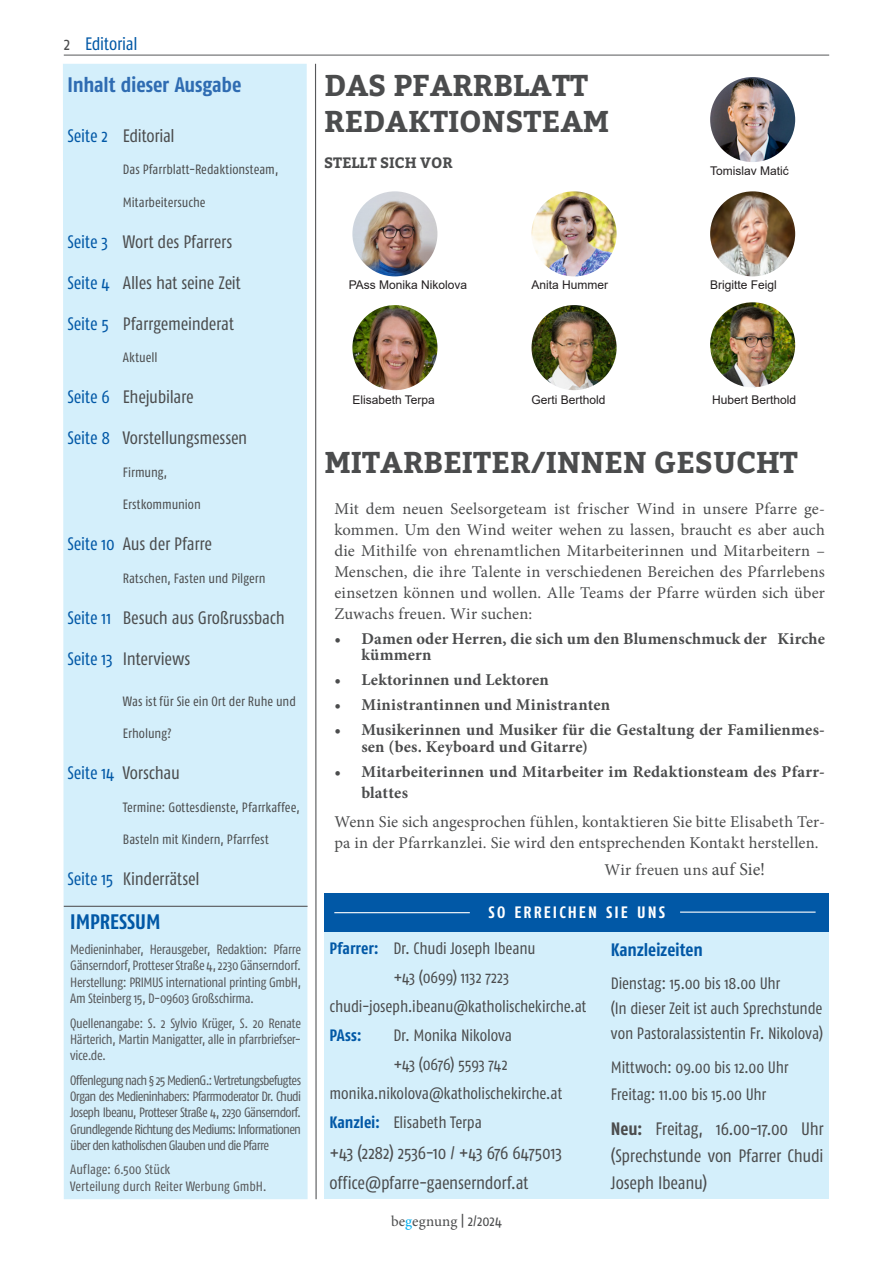
<style>
.page{position:relative;width:893px;height:1263px;background:#fff}
.page>*{position:absolute;margin:0;border:0;box-sizing:border-box;transform-origin:0 0}
.Hauptüberschrift{font:700 30px "Bitter";color:#4b4c4d}
.Zwischenüberschrift{font:700 21px "Fago Co";letter-spacing:-.01em;color:#2f6cb2}
.Fließtext_Fago{font:700 21px "Fago Co";color:#0158a6}
.Fließtext_Fago-2{font:18px/26.8px "Fago Co";letter-spacing:-.01em;color:#4b4c4d}
.t1{font:700 18px "Fago Co";letter-spacing:-.01em;color:#0158a6}
.t2{font:18px "Fago Co";letter-spacing:-.01em;color:#0158a6}
.t3{font:16.5px/21px "Minion Pro";letter-spacing:.01em;color:#4b4c4d;text-align:justify}
.t4{font:16.5px/25px "Fago Co";letter-spacing:-.01em;color:#4b4c4d}
.t5{font:700 16.5px/16.5px "Minion Pro";letter-spacing:.015em;color:#4b4c4d}
.t6{font:700 16.5px "Fago Co";letter-spacing:.125em;color:#fff}
.t7{font:700 16.5px "Fago Co";color:#0158a6}
.t8{font:15px "Minion Pro";letter-spacing:.005em;color:#4b4c4d}
.Hauptüberschrift-2{font:700 15px "Bitter";color:#4b4c4d}
.Fließtext_Fago-3{font:13.5px/16.2px "Fago Co";letter-spacing:-.025em;color:#57585a;text-align:justify}
.Fließtext_Fago-4{font:13.5px "Fago Co";color:#4b4c4d}
.Fließtext_Fago-5{font:13.5px/16.2px "Fago Co";color:#57585a}
.Lesetext{font:12px "Arial";color:#231f20}
.s1{color:#0158a6}
.s2{font-size:18px}
.s3{font-weight:700;color:#0158a6}
.s4{color:#00aeef}
.s5{font-family:"Fago Co"}
.s6{font-weight:700}
</style>
<div class="page">
<hr style="left:64px;top:55px;width:765px;height:1px;background:#57585a">
<svg style="left:315px;top:63px;width:2px;height:1137px;background:#9fa0a1"></svg>
<div style="left:63px;top:64px;width:245px;height:1135px;background:#d4effb"></div>
<div style="left:325px;top:931px;width:504px;height:268px;background:#d4effb"></div>
<div style="left:325px;top:893px;width:504px;height:38px;background:#0158a6"></div>
<hr style="left:334px;top:912px;width:136px;height:1px;background:#fff">
<hr style="left:64px;top:906px;width:244px;height:1px;background:#57585a">
<hr style="left:680px;top:911px;width:136px;height:2px;background:#fff">
<img style="left:531px;top:191px;width:86px;height:85px;border-radius:43px">
<img style="left:352px;top:305px;width:85px;height:85px;border-radius:43px">
<img style="left:710px;top:302px;width:85px;height:85px;border-radius:43px">
<img style="left:531px;top:305px;width:86px;height:85px;border-radius:43px">
<img style="left:352px;top:191px;width:85px;height:85px;border-radius:43px">
<img style="left:710px;top:191px;width:85px;height:85px;border-radius:43px">
<img style="left:710px;top:77px;width:85px;height:85px;border-radius:43px">
<h3 class="Fließtext_Fago-2" style="left:64px;top:30px;width:8px">2</h3>
<p class="t2" style="left:85px;top:34px;width:54px">Editorial</p>
<p class="Zwischenüberschrift" style="left:68px;top:73px;width:175px">Inhalt dieser Ausgabe</p>
<p class="Fließtext_Fago-2" style="left:68px;top:122px;width:109px"><span class="s1">Seite 2</span> Editorial</p>
<p class="Fließtext_Fago-4" style="left:123px;top:162px;width:157px">Das Pfarrblatt-Redaktionsteam,</p>
<p class="Fließtext_Fago-4" style="left:123px;top:194px;width:84px">Mitarbeitersuche</p>
<p class="Fließtext_Fago-2" style="left:68px;top:228px;width:166px"><span class="s1">Seite 3</span> Wort des Pfarrers</p>
<p class="Fließtext_Fago-2" style="left:68px;top:269px;width:175px"><span class="s1">Seite 4</span> Alles hat seine Zeit</p>
<p class="Fließtext_Fago-2" style="left:68px;top:310px;width:168px"><span class="s1">Seite 5</span> Pfarrgemeinderat</p>
<p class="Fließtext_Fago-4" style="left:123px;top:350px;width:36px">Aktuell</p>
<p class="Fließtext_Fago-2" style="left:68px;top:383px;width:128px"><span class="s1">Seite 6</span> Ehejubilare</p>
<p class="Fließtext_Fago-2" style="left:68px;top:424px;width:181px"><span class="s1">Seite 8</span> Vorstellungsmessen</p>
<p class="Fließtext_Fago-4" style="left:123px;top:464px;width:46px">Firmung,</p>
<p class="Fließtext_Fago-4" style="left:123px;top:497px;width:80px">Erstkommunion</p>
<p class="Fließtext_Fago-2" style="left:68px;top:530px;width:146px"><span class="s1">Seite 10</span> Aus der Pfarre</p>
<p class="Fließtext_Fago-4" style="left:123px;top:570px;width:144px">Ratschen, Fasten und Pilgern</p>
<p class="Fließtext_Fago-2" style="left:68px;top:604px;width:219px"><span class="s1">Seite 11</span> Besuch aus Großrussbach</p>
<p class="Fließtext_Fago-2" style="left:68px;top:645px;width:124px"><span class="s1">Seite 13</span> Interviews</p>
<p class="Fließtext_Fago-4" style="left:123px;top:693px;width:175px">Was ist für Sie ein Ort der Ruhe und</p>
<p class="Fließtext_Fago-4" style="left:123px;top:726px;width:50px">Erholung?</p>
<p class="Fließtext_Fago-2" style="left:68px;top:759px;width:114px"><span class="s1">Seite 14</span> Vorschau</p>
<p class="Fließtext_Fago-4" style="left:123px;top:799px;width:178px">Termine: Gottesdienste, Pfarrkaffee,</p>
<p class="Fließtext_Fago-4" style="left:123px;top:832px;width:147px">Basteln mit Kindern, Pfarrfest</p>
<p class="Fließtext_Fago-2" style="left:68px;top:865px;width:133px"><span class="s1">Seite 15</span> Kinderrätsel</p>
<p class="Fließtext_Fago" style="left:70px;top:910px;width:92px">IMPRESSUM</p>
<p class="Fließtext_Fago-3" style="left:70px;top:941px;width:232px">Medieninhaber, Herausgeber, Redaktion: Pfarre Gänserndorf, Protteser Straße 4, 2230 Gänserndorf.<br>Herstellung: PRIMUS international printing GmbH, Am Steinberg 15, D-09603 Großschirma.</p>
<p class="Fließtext_Fago-3" style="left:70px;top:1015px;width:232px">Quellenangabe: S. 2 Sylvio Krüger, S. 20 Renate Härterich, Martin Manigatter, alle in pfarrbriefser&shy;vice.de.</p>
<p class="Fließtext_Fago-3" style="left:70px;top:1072px;width:232px">Offenlegung nach § 25 MedienG.: Vertretungsbefugtes Organ des Medieninhabers: Pfarrmoderator Dr. Chudi Joseph Ibeanu, Protteser Straße 4, 2230 Gänserndorf.<br>Grundlegende Richtung des Mediums: Informationen über den katholischen Glauben und die Pfarre</p>
<p class="Fließtext_Fago-5" style="left:70px;top:1161px;width:198px">Auflage: 6.500 Stück<br>Verteilung durch Reiter Werbung GmbH.</p>
<p class="Hauptüberschrift" style="left:324px;top:67px;width:266px">DAS PFARRBLATT</p>
<p class="Hauptüberschrift" style="left:324px;top:103px;width:286px">REDAKTIONSTEAM</p>
<p class="Hauptüberschrift-2" style="left:324px;top:153px;width:130px">STELLT SICH VOR</p>
<p class="Lesetext" style="left:349px;top:277px;width:120px">PAss Monika Nikolova</p>
<p class="Lesetext" style="left:531px;top:277px;width:78px">Anita Hummer</p>
<p class="Lesetext" style="left:710px;top:163px;width:80px">Tomislav Matić</p>
<p class="Lesetext" style="left:710px;top:277px;width:68px">Brigitte Feigl</p>
<p class="Lesetext" style="left:352px;top:392px;width:84px">Elisabeth Terpa</p>
<p class="Lesetext" style="left:531px;top:392px;width:76px">Gerti Berthold</p>
<p class="Lesetext" style="left:712px;top:392px;width:86px">Hubert Berthold</p>
<p class="Hauptüberschrift" style="left:325px;top:444px;width:475px">MITARBEITER/INNEN GESUCHT</p>
<p class="t3" style="left:334px;top:498px;width:492px">Mit dem neuen Seelsorgeteam ist frischer Wind in unsere Pfarre ge&shy;kommen. Um den Wind weiter wehen zu lassen, braucht es aber auch die Mithilfe von ehrenamtlichen Mitarbeiterinnen und Mitarbeitern – Menschen, die ihre Talente in verschiedenen Bereichen des Pfarrlebens einsetzen können und wollen. Alle Teams der Pfarre würden sich über Zuwachs freuen. Wir suchen:</p>
<p class="t5" style="left:361px;top:630px;width:465px;text-indent:-27px">• Damen oder Herren, die sich um den Blumenschmuck der Kirche kümmern</p>
<p class="t5" style="left:334px;top:672px;width:216px">• Lektorinnen und Lektoren</p>
<p class="t5" style="left:334px;top:697px;width:277px">• Ministrantinnen und Ministranten</p>
<p class="t5" style="left:361px;top:722px;width:465px;text-indent:-27px">• Musikerinnen und Musiker für die Gestaltung der Familienmes&shy;sen (bes. Keyboard und Gitarre)</p>
<p class="t5" style="left:361px;top:761px;width:465px;line-height:21px;text-indent:-27px">• Mitarbeiterinnen und Mitarbeiter im Redaktionsteam des Pfarr&shy;blattes</p>
<p class="t3" style="left:334px;top:812px;width:492px">Wenn Sie sich angesprochen fühlen, kontaktieren Sie bitte Elisabeth Ter&shy;pa in der Pfarrkanzlei. Sie wird den entsprechenden Kontakt herstellen.</p>
<p class="t3" style="left:604px;top:859px;width:162px">Wir freuen uns <span class="s2">auf Sie!</span></p>
<p class="t6" style="left:488px;top:903px;width:178px">SO ERREICHEN SIE UNS</p>
<p class="t4" style="left:330px;top:936px;width:208px"><span class="s3">Pfarrer:</span> Dr. Chudi Joseph Ibeanu</p>
<p class="t4" style="left:393px;top:965px;width:117px">+43 (0699) 1132 7223</p>
<p class="t4" style="left:330px;top:994px;width:258px">chudi-joseph.ibeanu@katholischekirche.at</p>
<p class="t7" style="left:330px;top:1026px;width:34px">PAss:</p>
<p class="t4" style="left:393px;top:1023px;width:120px">Dr. Monika Nikolova</p>
<p class="t4" style="left:393px;top:1051px;width:116px">+43 (0676) 5593 742</p>
<p class="t4" style="left:330px;top:1080px;width:234px">monika.nikolova@katholischekirche.at</p>
<p class="t4" style="left:330px;top:1109px;width:154px"><span class="s3">Kanzlei:</span> Elisabeth Terpa</p>
<p class="Fließtext_Fago-2" style="left:330px;top:1137px;width:234px;line-height:30.8px">+43 (2282) 2536-10 / +43 676 6475013 office@pfarre-gaenserndorf.at</p>
<p class="t8" style="left:391px;top:1211px;width:112px">be<span class="s4">g</span>egnung <span class="s5">| 2/2024</span></p>
<p class="t1" style="left:611px;top:939px;width:93px">Kanzleizeiten</p>
<p class="t4" style="left:611px;top:971px;width:214px">Dienstag: 15.00 bis 18.00 Uhr<br>(In dieser Zeit ist auch Sprechstunde von Pastoralassistentin Fr. Nikolova)</p>
<p class="t4" style="left:611px;top:1054px;width:179px;line-height:26.8px">Mittwoch: 09.00 bis 12.00 Uhr<br>Freitag: 11.00 bis 15.00 Uhr</p>
<p class="Fließtext_Fago-2" style="left:611px;top:1115px;width:214px;text-align:justify"><span class="s6">Neu:</span> Freitag, 16.00-17.00 Uhr (Sprechstunde von Pfarrer Chudi Joseph Ibeanu)</p>
</div>
